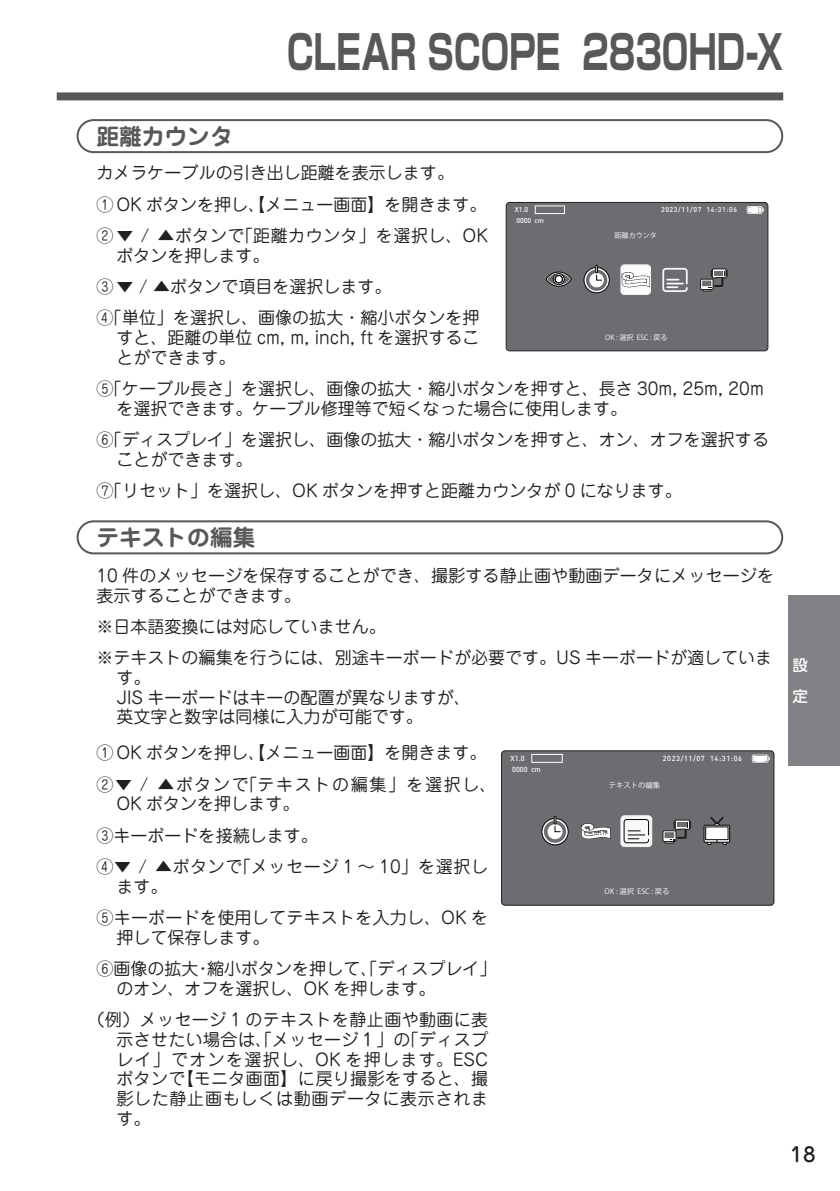
<style>
.page{position:relative;width:840px;height:1191px;background:#fff}
.page>*{position:absolute;margin:0;border:0;box-sizing:border-box;transform-origin:0 0}
.t1{font:700 46.8px "Shin Go Pro";letter-spacing:-.005em;color:#57585a;scale:.7 1}
.t2{font:700 22.6px "Jun 501 Pro";color:#57585a}
.t3{font:500 19.8px "Jun 34 Pro";color:#231f20}
.t4{font:17px/31.2px "Jun 201 Pro";color:#231f20}
.t5{font:17px/31.2px "Jun 201 Pro";letter-spacing:.02em;color:#231f20}
.t6{font:500 15.6px/31.2px "Jun 34 Pro";color:#fff}
.t7{font:500 7.4px "DINOT";letter-spacing:.085em;color:#fff}
.t8{font:7.4px "Koz Go Pr 6 N";color:#fff}
.t9{font:500 7px "DINOT";letter-spacing:.085em;color:#fff}
.t10{font:7px "Koz Go Pr 6 N";color:#fff}
</style>
<div class="page">
<div style="left:57px;top:92px;width:725px;height:8px;background:#57585a"></div>
<div style="left:77px;top:520px;width:705px;height:34px;border:2px solid #57585a;border-radius:16px"></div>
<div style="left:77px;top:119px;width:705px;height:34px;border:2px solid #57585a;border-radius:16px"></div>
<div style="left:788px;top:595px;width:51px;height:170px;background:#808285"></div>
<div style="left:506px;top:202px;width:261px;height:149px;background:#6c6d70;border-radius:3px"></div>
<div style="left:505px;top:202px;width:262px;height:149px;border:1px solid #231f20;border-radius:3px"></div>
<div style="left:534px;top:206px;width:30px;height:8px;border:1px solid #fff"></div>
<svg style="left:746px;top:206px;width:17px;height:8px"></svg>
<svg style="left:546px;top:272px;width:25px;height:14px"></svg>
<div style="left:545px;top:272px;width:26px;height:15px;border:1px solid #030303;border-radius:50%"></div>
<svg style="left:547px;top:273px;width:23px;height:12px"></svg>
<svg style="left:553px;top:274px;width:11px;height:11px"></svg>
<div style="left:552px;top:273px;width:12px;height:12px;border:1px solid #030303;border-radius:50%"></div>
<div style="left:555px;top:276px;width:7px;height:7px;background:#fff;border-radius:50%"></div>
<div style="left:554px;top:275px;width:8px;height:8px;border:1px solid #030303;border-radius:50%"></div>
<svg style="left:583px;top:267px;width:26px;height:26px"></svg>
<div style="left:583px;top:267px;width:26px;height:26px;border:1px solid #030303;border-radius:50%"></div>
<svg style="left:585px;top:269px;width:22px;height:22px"></svg>
<div style="left:589px;top:273px;width:14px;height:14px;background:#fff;border-radius:50%"></div>
<div style="left:589px;top:273px;width:14px;height:14px;border:1px solid #fff;border-radius:50%"></div>
<svg style="left:595px;top:265px;width:7px;height:16px"></svg>
<div style="left:620px;top:265px;width:30px;height:29px;background:#fbfbfc;border-radius:3px"></div>
<div style="left:620px;top:264px;width:30px;height:31px;border:1px solid #f5f3f3;border-radius:3px"></div>
<svg style="left:620px;top:264px;width:31px;height:26px"></svg>
<div style="left:700px;top:279px;width:12px;height:10px;background:#f0efef"></div>
<div style="left:699px;top:279px;width:14px;height:11px;border:1px solid #201814"></div>
<div style="left:701px;top:280px;width:10px;height:6px;background:#f0efef"></div>
<svg style="left:702px;top:268px;width:25px;height:23px"></svg>
<div style="left:662px;top:268px;width:25px;height:24px;border:2px solid #f6f7f7;border-radius:3px"></div>
<svg style="left:666px;top:279px;width:16px;height:9px"></svg>
<div style="left:501px;top:751px;width:272px;height:154px;background:#6c6d70;border-radius:3px"></div>
<div style="left:501px;top:750px;width:272px;height:155px;border:1px solid #231f20;border-radius:3px"></div>
<div style="left:531px;top:754px;width:31px;height:8px;border:1px solid #fff"></div>
<svg style="left:751px;top:754px;width:18px;height:8px"></svg>
<div style="left:620px;top:815px;width:31px;height:31px;background:#f9f8f8;border-radius:4px"></div>
<div style="left:620px;top:815px;width:31px;height:32px;border:1px solid #f5f3f3;border-radius:4px"></div>
<div style="left:623px;top:819px;width:25px;height:24px;border:1px solid #030303;border-radius:3px"></div>
<svg style="left:627px;top:830px;width:17px;height:9px"></svg>
<div style="left:662px;top:830px;width:14px;height:12px;border:1px solid #201814"></div>
<svg style="left:664px;top:819px;width:26px;height:24px"></svg>
<svg style="left:710px;top:817px;width:13px;height:7px"></svg>
<div style="left:703px;top:825px;width:26px;height:17px;background:#fff"></div>
<div style="left:703px;top:824px;width:26px;height:18px;border:1px solid #030303"></div>
<div style="left:704px;top:826px;width:24px;height:14px;border:1px solid #030303"></div>
<svg style="left:706px;top:840px;width:20px;height:5px"></svg>
<svg style="left:541px;top:818px;width:27px;height:27px"></svg>
<div style="left:541px;top:818px;width:27px;height:27px;border:1px solid #030303;border-radius:50%"></div>
<svg style="left:543px;top:820px;width:23px;height:22px"></svg>
<div style="left:547px;top:824px;width:14px;height:14px;background:#fff;border-radius:50%"></div>
<div style="left:547px;top:824px;width:15px;height:15px;border:1px solid #fff;border-radius:50%"></div>
<svg style="left:553px;top:815px;width:8px;height:17px"></svg>
<svg style="left:581px;top:823px;width:30px;height:17px"></svg>
<h1 class="t1" style="left:287px;top:15px;width:709px">CLEAR SCOPE 2830HD-X</h1>
<h2 class="t2" style="left:96px;top:118px;width:138px">距離カウンタ</h2>
<p class="t4" style="left:96px;top:156px;width:393px">カメラケーブルの引き出し距離を表示します。<br>① OK ボタンを押し、【メニュー画面】を開きます。<br>② ▼ / ▲ボタンで「距離カウンタ」を選択し、OK</p>
<p class="t4" style="left:96px;top:238px;width:384px;text-indent:20px">ボタンを押します。<br>③ ▼ / ▲ボタンで項目を選択します。<br>④「単位」を選択し、画像の拡大・縮小ボタンを押</p>
<p class="t4" style="left:116px;top:326px;width:364px;line-height:19.8px">すと、距離の単位 cm, m, inch, ft を選択することができます。</p>
<p class="t9" style="left:514px;top:205px;width:15px">X1.0</p>
<p class="t9" style="left:660px;top:205px;width:78px">2023/11/07 14:31:06</p>
<p class="t9" style="left:516px;top:216px;width:29px">0000 cm</p>
<p class="t10" style="left:614px;top:232px;width:44px">距離カウンタ</p>
<p class="t10" style="left:605px;top:334px;width:64px">OK : 選択 ESC : 戻る</p>
<p class="t4" style="left:116px;top:377px;width:648px;line-height:19.8px;text-indent:-20px">⑤「ケーブル長さ」を選択し、画像の拡大・縮小ボタンを押すと、長さ 30m, 25m, 20mを選択できます。ケーブル修理等で短くなった場合に使用します。</p>
<p class="t4" style="left:116px;top:428px;width:653px;line-height:19.8px;text-indent:-20px">⑥「ディスプレイ」を選択し、画像の拡大・縮小ボタンを押すと、オン、オフを選択することができます。</p>
<p class="t4" style="left:96px;top:473px;width:586px">⑦「リセット」を選択し、OK ボタンを押すと距離カウンタが 0 になります。</p>
<h2 class="t2" style="left:96px;top:519px;width:160px">テキストの編集</h2>
<p class="t4" style="left:96px;top:563px;width:678px;line-height:19.8px">10 件のメッセージを保存することができ、撮影する静止画や動画データにメッセージを表示することができます。</p>
<p class="t4" style="left:96px;top:609px;width:677px">※日本語変換には対応していません。<br>※テキストの編集を行うには、別途キーボードが必要です。US キーボードが適していま</p>
<p class="t4" style="left:116px;top:665px;width:356px;line-height:19.8px">す。<br>JIS キーボードはキーの配置が異なりますが、英文字と数字は同様に入力が可能です。</p>
<p class="t4" style="left:96px;top:735px;width:401px">① OK ボタンを押し、【メニュー画面】を開きます。<br>②▼ / ▲ボタンで「テキストの編集」を選択し、</p>
<p class="t4" style="left:96px;top:786px;width:393px;text-indent:20px">OK ボタンを押します。<br>③キーボードを接続します。<br>④▼ / ▲ボタンで「メッセージ 1 ～ 10」を選択し</p>
<p class="t4" style="left:96px;top:868px;width:393px;text-indent:20px">ます。<br>⑤キーボードを使用してテキストを入力し、OK を</p>
<p class="t4" style="left:96px;top:919px;width:401px;text-indent:20px">押して保存します。<br>⑥画像の拡大・縮小ボタンを押して、「ディスプレイ」</p>
<p class="t5" style="left:88px;top:970px;width:401px;text-indent:28px">のオン、オフを選択し、OK を押します。<br>（例）メッセージ 1 のテキストを静止画や動画に表</p>
<p class="t4" style="left:116px;top:1027px;width:373px;line-height:19.8px;text-align:justify">示させたい場合は、「メッセージ１」の「ディスプレイ」でオンを選択し、OK を押します。ESCボタンで【モニタ画面】に戻り撮影をすると、撮影した静止画もしくは動画データに表示されます。</p>
<p class="t7" style="left:510px;top:753px;width:15px">X1.0</p>
<p class="t7" style="left:662px;top:753px;width:81px">2023/11/07 14:31:06</p>
<p class="t7" style="left:512px;top:764px;width:30px">0000 cm</p>
<p class="t8" style="left:608px;top:781px;width:53px">テキストの編集</p>
<p class="t8" style="left:604px;top:887px;width:66px">OK : 選択 ESC : 戻る</p>
<p class="t6" style="left:792px;top:648px;width:17px">設定</p>
<p class="t3" style="left:790px;top:1138px;width:27px">18</p>
</div>
